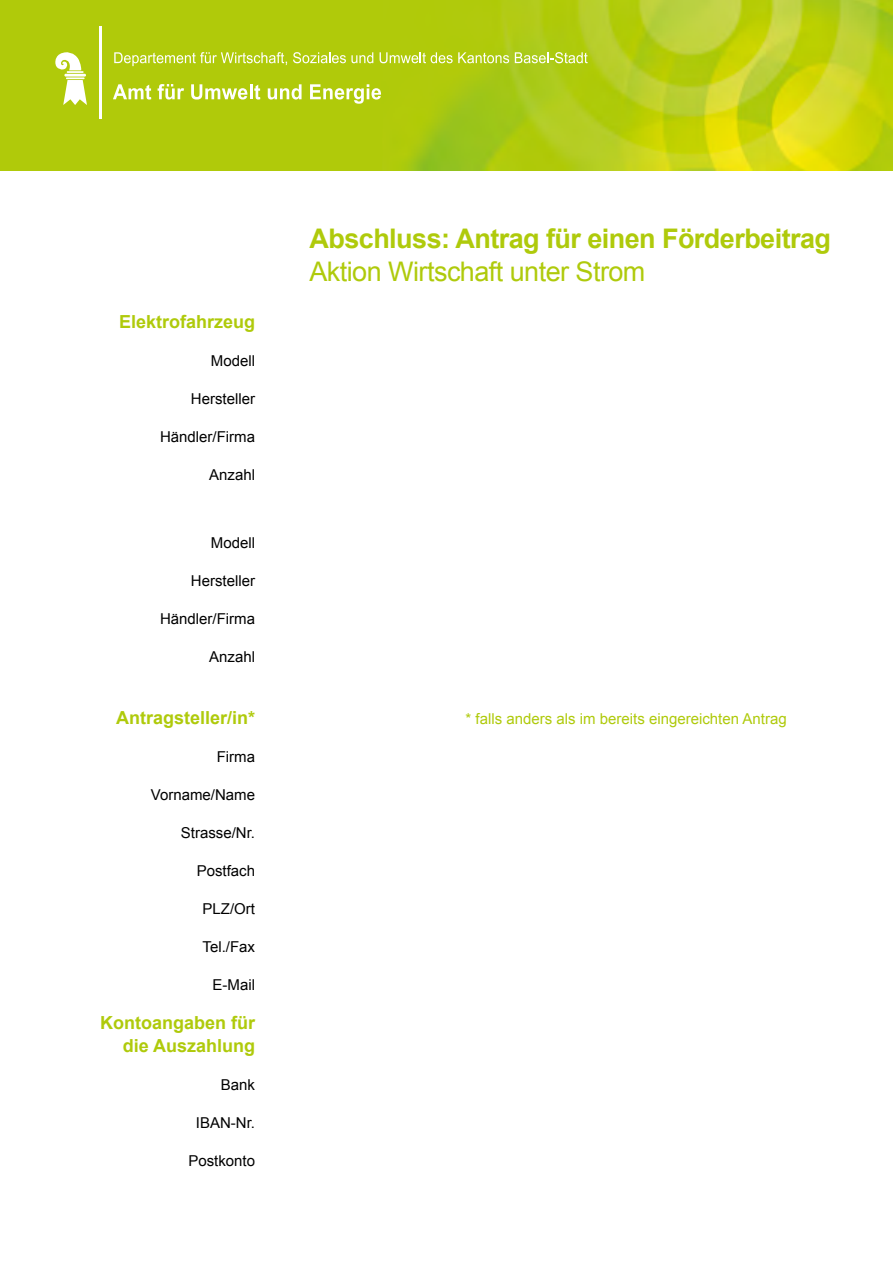
<style>
.page{position:relative;width:893px;height:1263px;background:#fff}
.page>*{position:absolute;margin:0;border:0;box-sizing:border-box;transform-origin:0 0}
.t1{font:700 27px "Arial";letter-spacing:-.02em;color:#afca0b}
.t2{font:27px "Arial";letter-spacing:-.02em;color:#afca0b}
.t3{font:700 18px/22.5px "Arial";color:#afca0b;text-align:right}
.t4{font:15px "Arial";color:#000}
.t5{font:15px "Arial";color:#afca0b}
</style>
<div class="page">
<img style="left:0;top:0;width:893px;height:170px">
<svg style="left:114px;top:52px;width:173px;height:14px;background:#c2d643"></svg>
<svg style="left:293px;top:52px;width:80px;height:11px"></svg>
<svg style="left:380px;top:52px;width:129px;height:11px"></svg>
<svg style="left:515px;top:52px;width:73px;height:11px"></svg>
<svg style="left:113px;top:84px;width:38px;height:16px"></svg>
<svg style="left:158px;top:84px;width:26px;height:16px"></svg>
<svg style="left:191px;top:84px;width:69px;height:16px"></svg>
<svg style="left:268px;top:84px;width:34px;height:16px"></svg>
<svg style="left:310px;top:84px;width:71px;height:20px"></svg>
<svg style="left:55px;top:52px;width:32px;height:53px"></svg>
<hr style="left:99px;top:26px;width:3px;height:92px;background:#fff">
<p class="t3" style="left:119px;top:311px;width:138px">Elektrofahrzeug</p>
<p class="t4" style="left:211px;top:351px;width:46px">Modell</p>
<p class="t4" style="left:191px;top:389px;width:66px">Hersteller</p>
<p class="t4" style="left:160px;top:427px;width:97px">Händler/Firma</p>
<p class="t4" style="left:209px;top:465px;width:47px">Anzahl</p>
<p class="t4" style="left:211px;top:533px;width:46px">Modell</p>
<p class="t4" style="left:191px;top:571px;width:66px">Hersteller</p>
<p class="t4" style="left:160px;top:609px;width:97px">Händler/Firma</p>
<p class="t4" style="left:209px;top:647px;width:47px">Anzahl</p>
<p class="t3" style="left:116px;top:707px;width:141px">Antragsteller/in*</p>
<p class="t4" style="left:217px;top:747px;width:40px">Firma</p>
<p class="t4" style="left:151px;top:785px;width:106px">Vorname/Name</p>
<p class="t4" style="left:181px;top:823px;width:76px">Strasse/Nr.</p>
<p class="t4" style="left:197px;top:861px;width:60px">Postfach</p>
<p class="t4" style="left:203px;top:899px;width:54px">PLZ/Ort</p>
<p class="t4" style="left:203px;top:937px;width:54px">Tel./Fax</p>
<p class="t4" style="left:213px;top:975px;width:44px">E-Mail</p>
<p class="t3" style="left:100px;top:1012px;width:156px">Kontoangaben für die Auszahlung</p>
<p class="t4" style="left:221px;top:1075px;width:36px">Bank</p>
<p class="t4" style="left:196px;top:1113px;width:61px">IBAN-Nr.</p>
<p class="t4" style="left:188px;top:1151px;width:68px">Postkonto</p>
<h1 class="t1" style="left:309px;top:221px;width:523px">Abschluss: Antrag für einen Förderbeitrag</h1>
<h1 class="t2" style="left:309px;top:253px;width:337px">Aktion Wirtschaft unter Strom</h1>
<p class="t5" style="left:466px;top:709px;width:323px">* falls anders als im bereits eingereichten Antrag</p>
</div>
